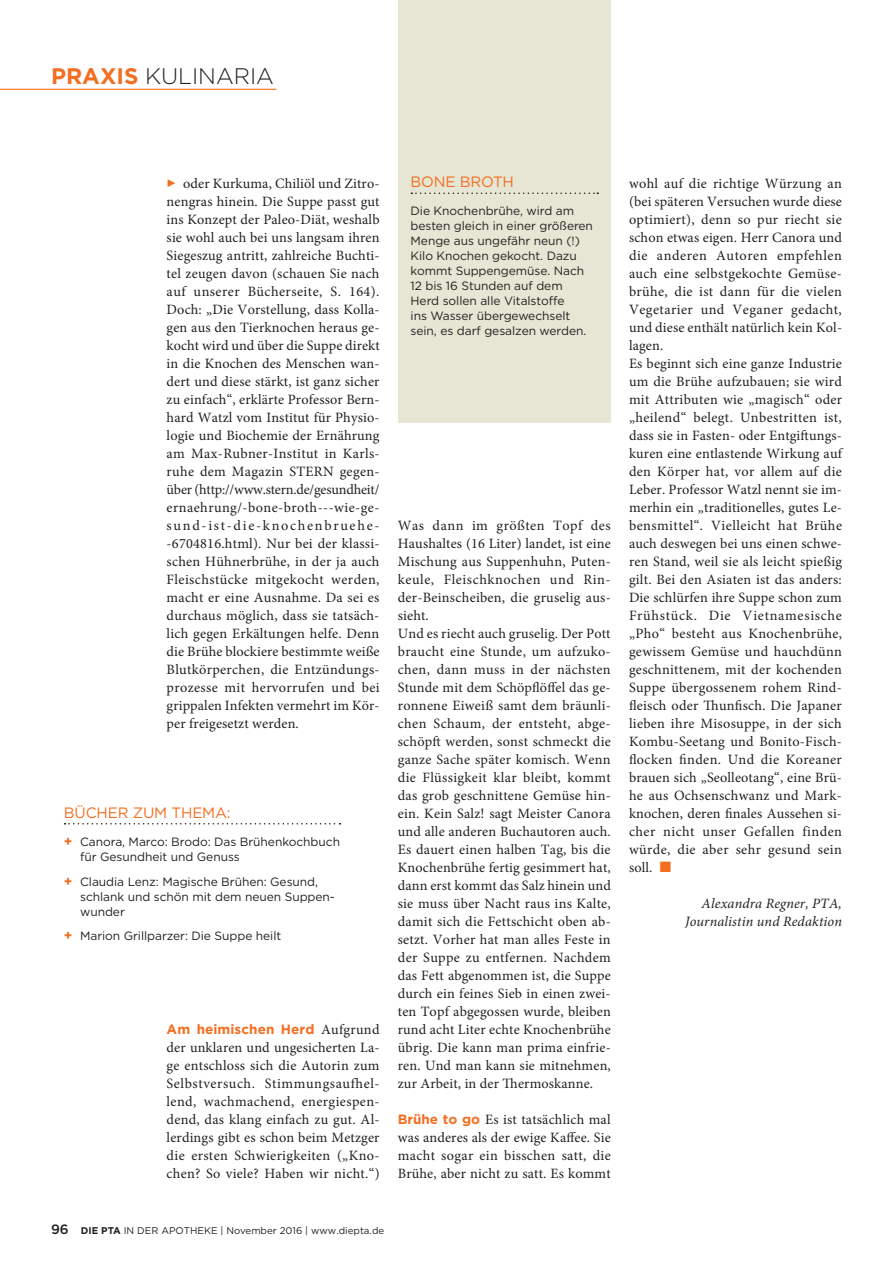
<style>
.page{position:relative;width:893px;height:1263px;background:#fff}
.page>*{position:absolute;margin:0;border:0;box-sizing:border-box;transform-origin:0 0}
.t1{font:300 22.5px "Gotham";color:#231f20}
.t2{font:15px "Gotham";letter-spacing:-.01em;color:#f36e21}
.t3{font:14.25px/18px "Minion Pro";letter-spacing:.015em;color:#231f20;text-align:justify}
.t4{font:italic 14.25px/18px "Minion Pro";letter-spacing:.01em;color:#231f20;text-align:right}
.t5{font:700 13.5px "Gotham";letter-spacing:.005em;color:#f36e21}
.t6{font:12px/15px "Gotham";letter-spacing:-.005em;color:#231f20}
.t7{font:9.75px "Gotham";color:#231f20}
.s1{font-weight:700;color:#f36e21}
.s2{font-weight:700;font-size:13.5px;color:#f36e21}
.s3{font-family:"Minion Pro";font-weight:400;font-size:14.25px;color:#231f20}
.s4{font-family:"Gotham";font-weight:700;font-size:13.5px;color:#f36e21}
.s5{font-weight:500;font-size:13.5px}
.s6{font-weight:700}
.s7{color:#f36e21}
</style>
<div class="page">
<hr style="left:0;top:89px;width:276px;height:1px;background:#f36e21">
<div style="left:398px;top:0;width:213px;height:422px;background:#e7e5d4"></div>
<svg style="left:411px;top:192px;width:187px;height:2px"></svg>
<svg style="left:65px;top:823px;width:275px;height:1px"></svg>
<h1 class="t1" style="left:51px;top:62px;width:224px"><span class="s1">PRAXIS</span> KULINARIA</h1>
<p class="t3" style="left:167px;top:175px;width:215px;text-indent:16px">oder Kurkuma, Chiliöl und Zitro&shy;nengras hinein. Die Suppe passt gut ins Konzept der Paleo-Diät, weshalb sie wohl auch bei uns langsam ihren Siegeszug antritt, zahlreiche Buchti&shy;tel zeugen davon (schauen Sie nach auf unserer Bücherseite, S. 164).<br>Doch: „Die Vorstellung, dass Kolla&shy;gen aus den Tierknochen heraus ge&shy;kocht wird und über die Suppe direkt in die Knochen des Menschen wan&shy;dert und diese stärkt, ist ganz sicher zu einfach“, erklärte Professor Bern&shy;hard Watzl vom Institut für Physio&shy;logie und Biochemie der Ernährung am Max-Rubner-Institut in Karls&shy;ruhe dem Magazin STERN gegen&shy;über (http://www.stern.de/gesundheit/ ernaehrung/-bone-broth---wie-ge&shy;sund-ist-die-knochenbruehe--6704816.html). Nur bei der klassi&shy;schen Hühnerbrühe, in der ja auch Fleischstücke mitgekocht werden, macht er eine Ausnahme. Da sei es durchaus möglich, dass sie tatsäch&shy;lich gegen Erkältungen helfe. Denn die Brühe blockiere bestimmte weiße Blutkörperchen, die Entzündungs&shy;prozesse mit hervorrufen und bei grippalen Infekten vermehrt im Kör&shy;per freigesetzt werden.</p>
<p class="t2" style="left:64px;top:803px;width:168px">BÜCHER ZUM THEMA:</p>
<p class="t6" style="left:80px;top:834px;width:261px;text-indent:-16px"><span class="s2">+</span> Canora, Marco: Brodo: Das Brühenkochbuch für Gesundheit und Genuss</p>
<p class="t6" style="left:80px;top:874px;width:256px;text-indent:-16px"><span class="s2">+</span> Claudia Lenz: Magische Brühen: Gesund, schlank und schön mit dem neuen Suppen&shy;wunder</p>
<p class="t6" style="left:64px;top:928px;width:219px"><span class="s2">+</span> Marion Grillparzer: Die Suppe heilt</p>
<p class="t5" style="left:167px;top:1020px;width:214px">Am heimischen Herd <span class="s3">Aufgrund</span></p>
<p class="t3" style="left:167px;top:1039px;width:215px">der unklaren und ungesicherten La&shy;ge entschloss sich die Autorin zum Selbstversuch. Stimmungsaufhel&shy;lend, wachmachend, energiespen&shy;dend, das klang einfach zu gut. Al&shy;lerdings gibt es schon beim Metzger die ersten Schwierigkeiten („Kno&shy;chen? So viele? Haben wir nicht.“)</p>
<p class="t2" style="left:411px;top:172px;width:105px">BONE BROTH</p>
<p class="t6" style="left:411px;top:203px;width:184px">Die Knochenbrühe, wird am besten gleich in einer größeren<br>Menge aus ungefähr neun (!)<br>Kilo Knochen gekocht. Dazu kommt Suppengemüse. Nach<br>12 bis 16 Stunden auf dem<br>Herd sollen alle Vitalstoffe<br>ins Wasser übergewechselt sein, es darf gesalzen werden.</p>
<p class="t3" style="left:398px;top:517px;width:215px;text-align:left">Was dann im größten Topf des Haushaltes (16 Liter) landet, ist eine Mischung aus Suppenhuhn, Puten&shy;keule, Fleischknochen und Rin&shy;der-Beinscheiben, die gruselig aus&shy;sieht.<br>Und es riecht auch gruselig. Der Pott braucht eine Stunde, um aufzuko&shy;chen, dann muss in der nächsten Stunde mit dem Schöpflöffel das ge&shy;ronnene Eiweiß samt dem bräunli&shy;chen Schaum, der entsteht, abge&shy;schöpft werden, sonst schmeckt die ganze Sache später komisch. Wenn die Flüssigkeit klar bleibt, kommt das grob geschnittene Gemüse hin&shy;ein. Kein Salz! sagt Meister Canora und alle anderen Buchautoren auch.<br>Es dauert einen halben Tag, bis die Knochenbrühe fertig gesimmert hat, dann erst kommt das Salz hinein und sie muss über Nacht raus ins Kalte, damit sich die Fettschicht oben ab&shy;setzt. Vorher hat man alles Feste in der Suppe zu entfernen. Nachdem das Fett abgenommen ist, die Suppe durch ein feines Sieb in einen zwei&shy;ten Topf abgegossen wurde, bleiben rund acht Liter echte Knochenbrühe übrig. Die kann man prima einfrie&shy;ren. Und man kann sie mitnehmen, zur Arbeit, in der Thermoskanne.</p>
<p class="t3" style="left:398px;top:1111px;width:214px"><span class="s4">Brühe to go</span> Es ist tatsächlich mal was anderes als der ewige Kaffee. Sie macht sogar ein bisschen satt, die Brühe, aber nicht zu satt. Es kommt</p>
<p class="t7" style="left:51px;top:1224px;width:335px"><span class="s5">96</span> <span class="s6">DIE PTA</span> IN DER APOTHEKE | November 2016 | www.diepta.de</p>
<p class="t3" style="left:629px;top:175px;width:215px;text-align:left">wohl auf die richtige Würzung an (bei späteren Versuchen wurde diese optimiert), denn so pur riecht sie schon etwas eigen. Herr Canora und die anderen Autoren empfehlen auch eine selbstgekochte Gemüse&shy;brühe, die ist dann für die vielen Vegetarier und Veganer gedacht, und diese enthält natürlich kein Kol&shy;lagen.<br>Es beginnt sich eine ganze Industrie um die Brühe aufzubauen; sie wird mit Attributen wie „magisch“ oder „heilend“ belegt. Unbestritten ist, dass sie in Fasten- oder Entgiftungs&shy;kuren eine entlastende Wirkung auf den Körper hat, vor allem auf die Leber. Professor Watzl nennt sie im&shy;merhin ein „traditionelles, gutes Le&shy;bensmittel“. Vielleicht hat Brühe auch deswegen bei uns einen schwe&shy;ren Stand, weil sie als leicht spießig gilt. Bei den Asiaten ist das anders:<br>Die schlürfen ihre Suppe schon zum Frühstück. Die Vietnamesische „Pho“ besteht aus Knochenbrühe, gewissem Gemüse und hauchdünn geschnittenem, mit der kochenden Suppe übergossenem rohem Rind&shy;fleisch oder Thunfisch. Die Japaner lieben ihre Misosuppe, in der sich Kombu-Seetang und Bonito-Fisch&shy;flocken finden. Und die Koreaner brauen sich „Seolleotang“, eine Brü&shy;he aus Ochsenschwanz und Mark&shy;knochen, deren finales Aussehen si&shy;cher nicht unser Gefallen finden würde, die aber sehr gesund sein soll. <span class="s7">■</span></p>
<p class="t4" style="left:685px;top:895px;width:158px">Alexandra Regner, PTA,<br>Journalistin und Redaktion</p>
</div>
